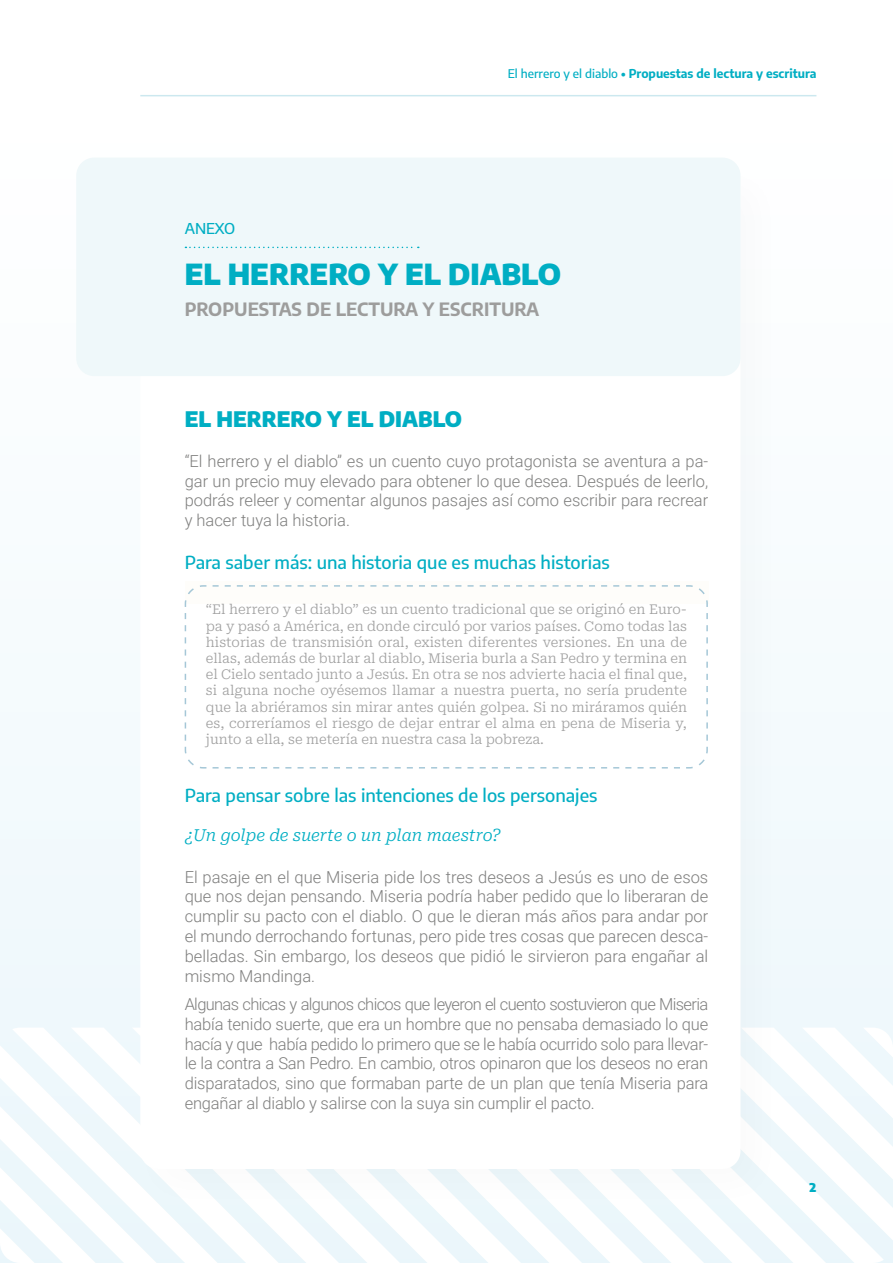
<style>
.page{position:relative;width:893px;height:1263px;background:#fff}
.page>*{position:absolute;margin:0;border:0;box-sizing:border-box;transform-origin:0 0}
.t1{font:900 28.5px "Encode Sans";color:#00aec3}
.t2{font:900 21px "Encode Sans";color:#00aec3}
.t3{font:500 18px "Encode Sans";color:#00aec3}
.t4{font:700 18px "Encode Sans";color:#9d9d9c}
.t5{font:300 16.5px/19.8px "Roboto";color:#7e7e7d;text-align:justify}
.t6{font:italic 300 16.5px "Roboto Serif";color:#00aec3}
.t7{font:500 15px "Encode Sans";letter-spacing:-.005em;color:#00aec3}
.t8{font:300 13.5px/16.2px "Roboto Serif";color:#a1a1a1;text-align:justify}
.t9{font:700 12px "Encode Sans";color:#00aec3}
.t10{font:900 12px "Encode Sans";color:#00aec3}
.s1{font-weight:500}
</style>
<div class="page">
<div style="left:0;top:111px;width:893px;height:1152px;background:#f8fcfe"></div>
<svg style="left:582px;top:1218px;width:37px;height:45px"></svg>
<svg style="left:521px;top:1218px;width:61px;height:45px"></svg>
<svg style="left:460px;top:1218px;width:61px;height:45px"></svg>
<svg style="left:400px;top:1218px;width:60px;height:45px"></svg>
<svg style="left:339px;top:1218px;width:61px;height:45px"></svg>
<svg style="left:279px;top:1218px;width:60px;height:45px"></svg>
<svg style="left:619px;top:1218px;width:122px;height:45px"></svg>
<svg style="left:12px;top:1096px;width:267px;height:167px"></svg>
<svg style="left:0;top:1106px;width:157px;height:157px"></svg>
<svg style="left:741px;top:1096px;width:152px;height:167px"></svg>
<div style="left:126px;top:155px;width:664px;height:1063px;background:#f6fafc"></div>
<div style="left:140px;top:169px;width:600px;height:1000px;background:#fff;border-radius:18px"></div>
<hr style="left:140px;top:95px;width:676px;height:1px;background:#cce8ef">
<div style="left:76px;top:158px;width:664px;height:218px;background:#eff8fa;border-radius:18px"></div>
<svg style="left:185px;top:247px;width:234px;height:1px"></svg>
<div style="left:185px;top:581px;width:523px;height:22px;background:#fefdfa"></div>
<svg style="left:184px;top:585px;width:524px;height:184px"></svg>
<p class="t9" style="left:508px;top:65px;width:310px"><span class="s1">El herrero y el diablo</span> • Propuestas de lectura y escritura</p>
<p class="t7" style="left:185px;top:218px;width:52px">ANEXO</p>
<h1 class="t1" style="left:185px;top:252px;width:378px">EL HERRERO Y EL DIABLO</h1>
<p class="t4" style="left:185px;top:295px;width:356px">PROPUESTAS DE LECTURA Y ESCRITURA</p>
<p class="t2" style="left:185px;top:403px;width:279px">EL HERRERO Y EL DIABLO</p>
<p class="t5" style="left:185px;top:450px;width:525px">“El herrero y el diablo” es un cuento cuyo protagonista se aventura a pa&shy;gar un precio muy elevado para obtener lo que desea. Después de leerlo, podrás releer y comentar algunos pasajes así como escribir para recrear y hacer tuya la historia.</p>
<p class="t3" style="left:185px;top:550px;width:427px">Para saber más: una historia que es muchas historias</p>
<p class="t8" style="left:206px;top:601px;width:483px">“El herrero y el diablo” es un cuento tradicional que se originó en Euro&shy;pa y pasó a América, en donde circuló por varios países. Como todas las historias de transmisión oral, existen diferentes versiones. En una de ellas, además de burlar al diablo, Miseria burla a San Pedro y termina en el Cielo sentado junto a Jesús. En otra se nos advierte hacia el final que, si alguna noche oyésemos llamar a nuestra puerta, no sería prudente que la abriéramos sin mirar antes quién golpea. Si no miráramos quién es, correríamos el riesgo de dejar entrar el alma en pena de Miseria y, junto a ella, se metería en nuestra casa la pobreza.</p>
<p class="t3" style="left:185px;top:782px;width:414px">Para pensar sobre las intenciones de los personajes</p>
<p class="t6" style="left:185px;top:822px;width:318px">¿Un golpe de suerte o un plan maestro?</p>
<p class="t5" style="left:185px;top:866px;width:525px">El pasaje en el que Miseria pide los tres deseos a Jesús es uno de esos que nos dejan pensando. Miseria podría haber pedido que lo liberaran de cumplir su pacto con el diablo. O que le dieran más años para andar por el mundo derrochando fortunas, pero pide tres cosas que parecen desca&shy;belladas. Sin embargo, los deseos que pidió le sirvieron para engañar al mismo Mandinga.</p>
<p class="t5" style="left:185px;top:993px;width:525px">Algunas chicas y algunos chicos que leyeron el cuento sostuvieron que Miseria había tenido suerte, que era un hombre que no pensaba demasiado lo que hacía y que había pedido lo primero que se le había ocurrido solo para llevar&shy;le la contra a San Pedro. En cambio, otros opinaron que los deseos no eran disparatados, sino que formaban parte de un plan que tenía Miseria para engañar al diablo y salirse con la suya sin cumplir el pacto.</p>
<p class="t10" style="left:810px;top:1178px;width:8px">2</p>
</div>
